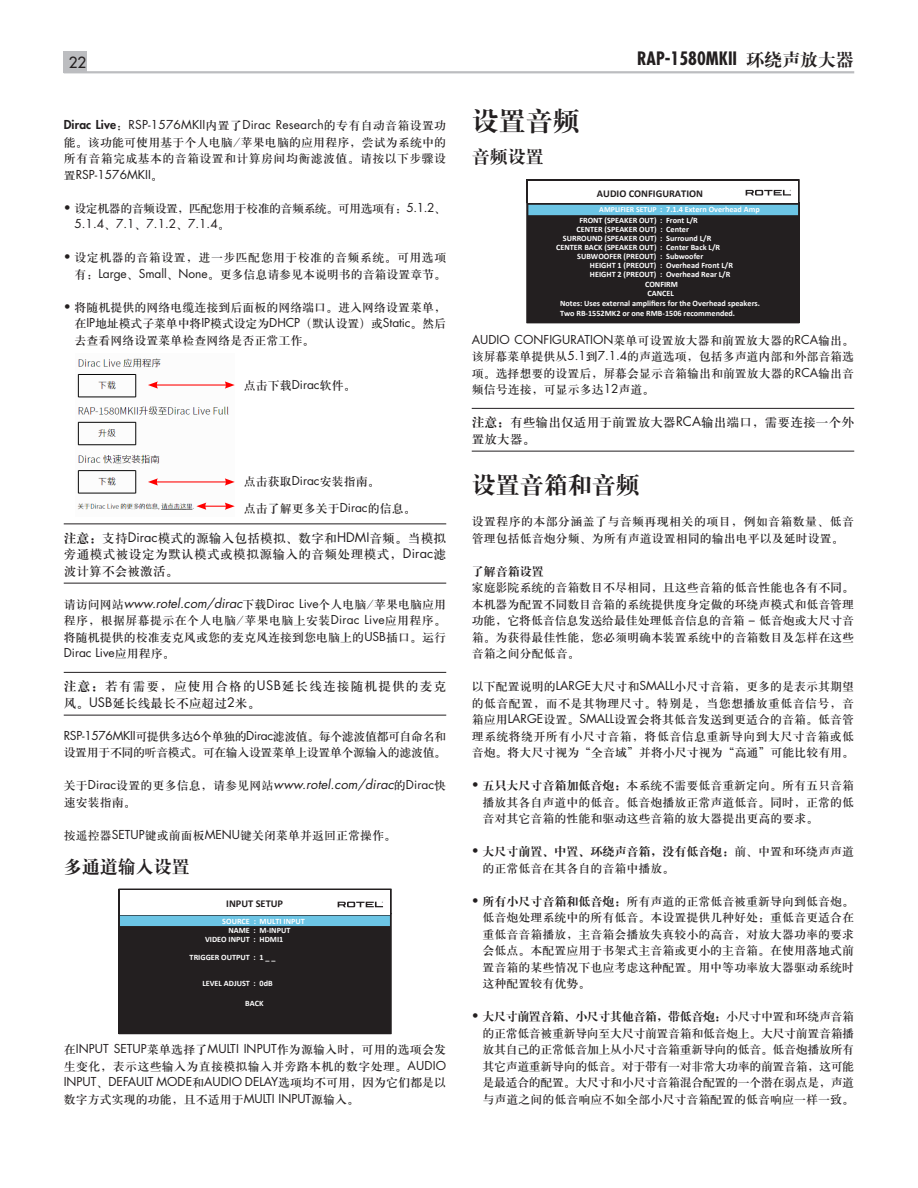
<style>
.page{position:relative;width:918px;height:1188px;background:#fff}
.page>*{position:absolute;margin:0;border:0;box-sizing:border-box;transform-origin:0 0}
.标题_2{font:27px "H Ya 4 gj";color:#231f20}
.标题_1{font:24px "H Ya 4 gj";color:#231f20}
.t1{font:700 condensed 18px "Futura Std";color:#231f20}
.标题_3{font:18px "H Ya 4 gj";color:#231f20}
.t2{font:500 15px "Futura Std";color:#231f20}
.Note{font:12.75px/16.5px "H Ya 3 gj";letter-spacing:.005em;color:#231f20;text-align:justify}
.正文{font:italic 12.75px "Futura Std";letter-spacing:.005em;color:#231f20}
.Note-2{font:12.75px/16.5px "H Ya 3 gj";letter-spacing:.08em;color:#231f20}
.正文-2{font:12px/16.5px "H Ya 3 gj";color:#231f20;text-align:justify}
.Body_Text{font:12px/16.5px "H Ya 3 gj";color:#231f20;text-align:justify}
.正文-3{font:12px/16.5px "H Ya 3 gj";letter-spacing:-.035em;color:#231f20}
.Body_Text-2{font:12px/16.5px "H Ya 3 gj";letter-spacing:.035em;color:#231f20;text-align:right}
.正文-4{font:12px/16.5px "H Ya 3 gj";letter-spacing:-.045em;color:#231f20}
.正文-5{font:12px "H Ya 4 gj";color:#231f20}
.t3{font:700 10.35px "Calibri";color:#231f20}
.t4{font:700 8.25px/9.6px "Calibri";color:#fff}
.s1{font-family:"H Ya 4 gj";font-weight:400;font-stretch:normal}
.s2{font-family:"Futura Std";font-weight:800}
.s3{font-family:"Futura Std"}
.s4{font-family:"H Ya 4 gj"}
.s5{font-family:"H Ya 3 gj";font-style:normal;font-size:12px}
.s6{font-style:normal;font-size:12px}
.s7{font-size:7.8px}
</style>
<div class="page">
<div style="left:64px;top:51px;width:23px;height:21px;background:#bcbdc0"></div>
<hr style="left:64px;top:71px;width:790px;height:2px;background:#bcbdc0">
<hr style="left:64px;top:524px;width:382px;height:1px;background:#231f20">
<hr style="left:64px;top:583px;width:382px;height:1px;background:#231f20">
<hr style="left:64px;top:672px;width:382px;height:1px;background:#231f20">
<hr style="left:64px;top:715px;width:382px;height:1px;background:#231f20">
<div style="left:119px;top:913px;width:272px;height:121px;background:#231f20"></div>
<div style="left:118px;top:913px;width:274px;height:121px;border:1px solid #231f20"></div>
<div style="left:120px;top:916px;width:270px;height:10px;background:#6cc5e5"></div>
<div style="left:118px;top:889px;width:274px;height:25px;border:1px solid #231f20"></div>
<div style="left:120px;top:890px;width:270px;height:24px;background:#fff"></div>
<svg style="left:338px;top:902px;width:45px;height:5px"></svg>
<hr style="left:472px;top:408px;width:382px;height:1px;background:#231f20">
<hr style="left:472px;top:451px;width:382px;height:1px;background:#231f20">
<div style="left:527px;top:203px;width:272px;height:120px;background:#231f20"></div>
<div style="left:526px;top:202px;width:274px;height:121px;border:1px solid #231f20"></div>
<div style="left:528px;top:205px;width:270px;height:10px;background:#6cc5e5"></div>
<div style="left:526px;top:179px;width:274px;height:24px;border:1px solid #231f20"></div>
<div style="left:528px;top:181px;width:270px;height:22px;background:#fff"></div>
<svg style="left:746px;top:190px;width:45px;height:6px"></svg>
<img style="left:77px;top:358px;width:152px;height:152px">
<hr style="left:156px;top:384px;width:71px;height:2px;background:#f00">
<svg style="left:148px;top:381px;width:10px;height:8px"></svg>
<svg style="left:225px;top:381px;width:10px;height:8px"></svg>
<svg style="left:196px;top:503px;width:39px;height:7px"></svg>
<hr style="left:156px;top:481px;width:71px;height:1px;background:#f00">
<svg style="left:148px;top:478px;width:10px;height:8px"></svg>
<svg style="left:225px;top:478px;width:10px;height:8px"></svg>
<p class="t2" style="left:69px;top:53px;width:19px">22</p>
<h3 class="t1" style="left:637px;top:47px;width:219px">RAP-1580MKII <span class="s1">环绕声放大器</span></h3>
<p class="正文-2" style="left:64px;top:117px;width:384px"><span class="s2">Dirac Live</span>：<span class="s3">RSP-1576MKII</span>内置了<span class="s3">Dirac Research</span>的专有自动音箱设置功能。该功能可使用基于个人电脑/苹果电脑的应用程序，尝试为系统中的所有音箱完成基本的音箱设置和计算房间均衡滤波值。请按以下步骤设置<span class="s3">RSP-1576MKII</span>。</p>
<p class="正文-4" style="left:75px;top:200px;width:373px;text-indent:-11px"><span class="s3">•</span> 设定机器的音频设置，匹配您用于校准的音频系统。可用选项有：<span class="s3">5.1.2</span>、<br><span class="s3">5.1.4</span>、<span class="s3">7.1</span>、<span class="s3">7.1.2</span>、<span class="s3">7.1.4</span>。</p>
<p class="Body_Text-2" style="left:64px;top:249px;width:384px"><span class="s3">•</span> 设定机器的音箱设置，进一步匹配您用于校准的音频系统。可用选项有：<span class="s3">Large</span>、<span class="s3">Small</span>、<span class="s3">None</span>。更多信息请参见本说明书的音箱设置章节。</p>
<p class="Body_Text" style="left:75px;top:299px;width:373px;text-indent:-11px"><span class="s3">•</span> 将随机提供的网络电缆连接到后面板的网络端口。进入网络设置菜单，在<span class="s3">IP</span>地址模式子菜单中将<span class="s3">IP</span>模式设定为<span class="s3">DHCP</span>（默认设置）或<span class="s3">Static</span>。然后去查看网络设置菜单检查网络是否正常工作。</p>
<p class="Body_Text" style="left:244px;top:377px;width:113px">点击下载<span class="s3">Dirac</span>软件。</p>
<p class="Body_Text" style="left:244px;top:473px;width:137px">点击获取<span class="s3">Dirac</span>安装指南。</p>
<p class="Body_Text" style="left:244px;top:500px;width:173px">点击了解更多关于<span class="s3">Dirac</span>的信息。</p>
<p class="Note" style="left:64px;top:529px;width:384px"><span class="s4">注意：</span>支持<span class="s3">Dirac</span>模式的源输入包括模拟、数字和<span class="s3">HDMI</span>音频。当模拟旁通模式被设定为默认模式或模拟源输入的音频处理模式，<span class="s3">Dirac</span>滤波计算不会被激活。</p>
<p class="正文" style="left:64px;top:595px;width:384px"><span class="s5">请访问网站</span>www.rotel.com/dirac<span class="s5">下载</span><span class="s6">Dirac Live</span><span class="s5">个人电脑/苹果电脑应用</span></p>
<p class="正文-2" style="left:64px;top:612px;width:384px">程序，根据屏幕提示在个人电脑/苹果电脑上安装<span class="s3">Dirac Live</span>应用程序。将随机提供的校准麦克风或您的麦克风连接到您电脑上的<span class="s3">USB</span>插口。运行<span class="s3">Dirac Live</span>应用程序。</p>
<p class="Note-2" style="left:64px;top:678px;width:384px"><span class="s4">注意：</span>若有需要，应使用合格的<span class="s3">USB</span>延长线连接随机提供的麦克风。<span class="s3">USB</span>延长线最长不应超过<span class="s3">2</span>米。</p>
<p class="正文-3" style="left:64px;top:728px;width:384px"><span class="s3">RSP-1576MKII</span>可提供多达<span class="s3">6</span>个单独的<span class="s3">Dirac</span>滤波值。每个滤波值都可自命名和设置用于不同的听音模式。可在输入设置菜单上设置单个源输入的滤波值。</p>
<p class="正文" style="left:64px;top:776px;width:384px"><span class="s5">关于</span><span class="s6">Dirac</span><span class="s5">设置的更多信息，请参见网站</span>www.rotel.com/dirac<span class="s5">的</span><span class="s6">Dirac</span><span class="s5">快</span></p>
<p class="正文-2" style="left:64px;top:794px;width:73px">速安装指南。</p>
<p class="正文-2" style="left:64px;top:827px;width:334px">按遥控器<span class="s3">SETUP</span>键或前面板<span class="s3">MENU</span>键关闭菜单并返回正常操作。</p>
<p class="标题_3" style="left:64px;top:857px;width:127px">多通道输入设置</p>
<p class="t3" style="left:226px;top:897px;width:58px">INPUT SETUP</p>
<p class="t4" style="left:222px;top:916px;width:84px">SOURCE : MULTI INPUT</p>
<p class="t4" style="left:228px;top:925px;width:64px">NAME : M-INPUT</p>
<p class="t4" style="left:205px;top:934px;width:80px">VIDEO INPUT : HDMI1</p>
<p class="t4" style="left:190px;top:952px;width:87px">TRIGGER OUTPUT : 1 _ _</p>
<p class="t4" style="left:202px;top:979px;width:72px">LEVEL ADJUST : 0dB</p>
<p class="t4" style="left:245px;top:999px;width:20px">BACK</p>
<p class="正文-2" style="left:64px;top:1041px;width:384px">在<span class="s3">INPUT SETUP</span>菜单选择了<span class="s3">MULTI INPUT</span>作为源输入时，可用的选项会发生变化，表示这些输入为直接模拟输入并旁路本机的数字处理。<span class="s3">AUDIO INPUT</span>、<span class="s3">DEFAULT MODE</span>和<span class="s3">AUDIO DELAY</span>选项均不可用，因为它们都是以数字方式实现的功能，且不适用于<span class="s3">MULTI INPUT</span>源输入。</p>
<p class="标题_2" style="left:472px;top:107px;width:109px">设置音频</p>
<p class="标题_3" style="left:472px;top:148px;width:73px">音频设置</p>
<p class="t3" style="left:597px;top:187px;width:108px">AUDIO CONFIGURATION</p>
<p class="t4" style="left:599px;top:204px;width:162px"><span class="s7">AMPLIFIER SETUP</span> : 7.1.4 Extern Overhead Amp</p>
<p class="t4" style="left:579px;top:216px;width:120px">FRONT (SPEAKER OUT) : Front L/R</p>
<p class="t4" style="left:576px;top:225px;width:114px">CENTER (SPEAKER OUT) : Center</p>
<p class="t4" style="left:563px;top:234px;width:150px">SURROUND (SPEAKER OUT) : Surround L/R</p>
<p class="t4" style="left:556px;top:243px;width:165px">CENTER BACK (SPEAKER OUT) : Center Back L/R</p>
<p class="t4" style="left:577px;top:252px;width:128px">SUBWOOFER (PREOUT) : Subwoofer</p>
<p class="t4" style="left:590px;top:260px;width:145px">HEIGHT 1 (PREOUT) : Overhead Front L/R</p>
<p class="t4" style="left:590px;top:269px;width:142px">HEIGHT 2 (PREOUT) : Overhead Rear L/R</p>
<p class="t4" style="left:645px;top:280px;width:34px">CONFIRM</p>
<p class="t4" style="left:560px;top:289px;width:201px;text-indent:87px">CANCEL<br>Notes: Uses external amplifiers for the Overhead speakers.<br>Two RB-1552MK2 or one RMB-1506 recommended.</p>
<p class="正文-2" style="left:472px;top:332px;width:384px"><span class="s3">AUDIO CONFIGURATION</span>菜单可设置放大器和前置放大器的<span class="s3">RCA</span>输出。该屏幕菜单提供从<span class="s3">5.1</span>到<span class="s3">7.1.4</span>的声道选项，包括多声道内部和外部音箱选项。选择想要的设置后，屏幕会显示音箱输出和前置放大器的<span class="s3">RCA</span>输出音频信号连接，可显示多达<span class="s3">12</span>声道。</p>
<p class="Note" style="left:472px;top:414px;width:384px"><span class="s4">注意：</span>有些输出仅适用于前置放大器<span class="s3">RCA</span>输出端口，需要连接一个外置放大器。</p>
<p class="标题_1" style="left:472px;top:473px;width:169px">设置音箱和音频</p>
<p class="正文-2" style="left:472px;top:513px;width:384px">设置程序的本部分涵盖了与音频再现相关的项目，例如音箱数量、低音管理包括低音炮分频、为所有声道设置相同的输出电平以及延时设置。</p>
<p class="正文-5" style="left:472px;top:565px;width:73px">了解音箱设置</p>
<p class="正文-2" style="left:472px;top:579px;width:384px">家庭影院系统的音箱数目不尽相同，且这些音箱的低音性能也各有不同。本机器为配置不同数目音箱的系统提供度身定做的环绕声模式和低音管理功能，它将低音信息发送给最佳处理低音信息的音箱 <span class="s3">–</span> 低音炮或大尺寸音箱。为获得最佳性能，您必须明确本装置系统中的音箱数目及怎样在这些音箱之间分配低音。</p>
<p class="正文-2" style="left:472px;top:678px;width:384px">以下配置说明的<span class="s3">LARGE</span>大尺寸和<span class="s3">SMALL</span>小尺寸音箱，更多的是表示其期望的低音配置，而不是其物理尺寸。特别是，当您想播放重低音信号，音箱应用<span class="s3">LARGE</span>设置。<span class="s3">SMALL</span>设置会将其低音发送到更适合的音箱。低音管理系统将绕开所有小尺寸音箱，将低音信息重新导向到大尺寸音箱或低音炮。将大尺寸视为“全音域”并将小尺寸视为“高通”可能比较有用。</p>
<p class="Body_Text" style="left:483px;top:777px;width:373px;text-indent:-11px"><span class="s3">•</span> <span class="s4">五只大尺寸音箱加低音炮：</span>本系统不需要低音重新定向。所有五只音箱播放其各自声道中的低音。低音炮播放正常声道低音。同时，正常的低音对其它音箱的性能和驱动这些音箱的放大器提出更高的要求。</p>
<p class="Body_Text" style="left:483px;top:843px;width:373px;text-indent:-11px"><span class="s3">•</span> <span class="s4">大尺寸前置、中置、环绕声音箱，没有低音炮：</span>前、中置和环绕声声道的正常低音在其各自的音箱中播放。</p>
<p class="Body_Text" style="left:483px;top:893px;width:373px;text-indent:-11px"><span class="s3">•</span> <span class="s4">所有小尺寸音箱和低音炮：</span>所有声道的正常低音被重新导向到低音炮。低音炮处理系统中的所有低音。本设置提供几种好处：重低音更适合在重低音音箱播放，主音箱会播放失真较小的高音，对放大器功率的要求会低点。本配置应用于书架式主音箱或更小的主音箱。在使用落地式前置音箱的某些情况下也应考虑这种配置。用中等功率放大器驱动系统时这种配置较有优势。</p>
<p class="Body_Text" style="left:483px;top:1008px;width:373px;text-indent:-11px"><span class="s3">•</span> <span class="s4">大尺寸前置音箱、小尺寸其他音箱，带低音炮：</span>小尺寸中置和环绕声音箱的正常低音被重新导向至大尺寸前置音箱和低音炮上。大尺寸前置音箱播放其自己的正常低音加上从小尺寸音箱重新导向的低音。低音炮播放所有其它声道重新导向的低音。对于带有一对非常大功率的前置音箱，这可能是最适合的配置。大尺寸和小尺寸音箱混合配置的一个潜在弱点是，声道与声道之间的低音响应不如全部小尺寸音箱配置的低音响应一样一致。</p>
</div>
